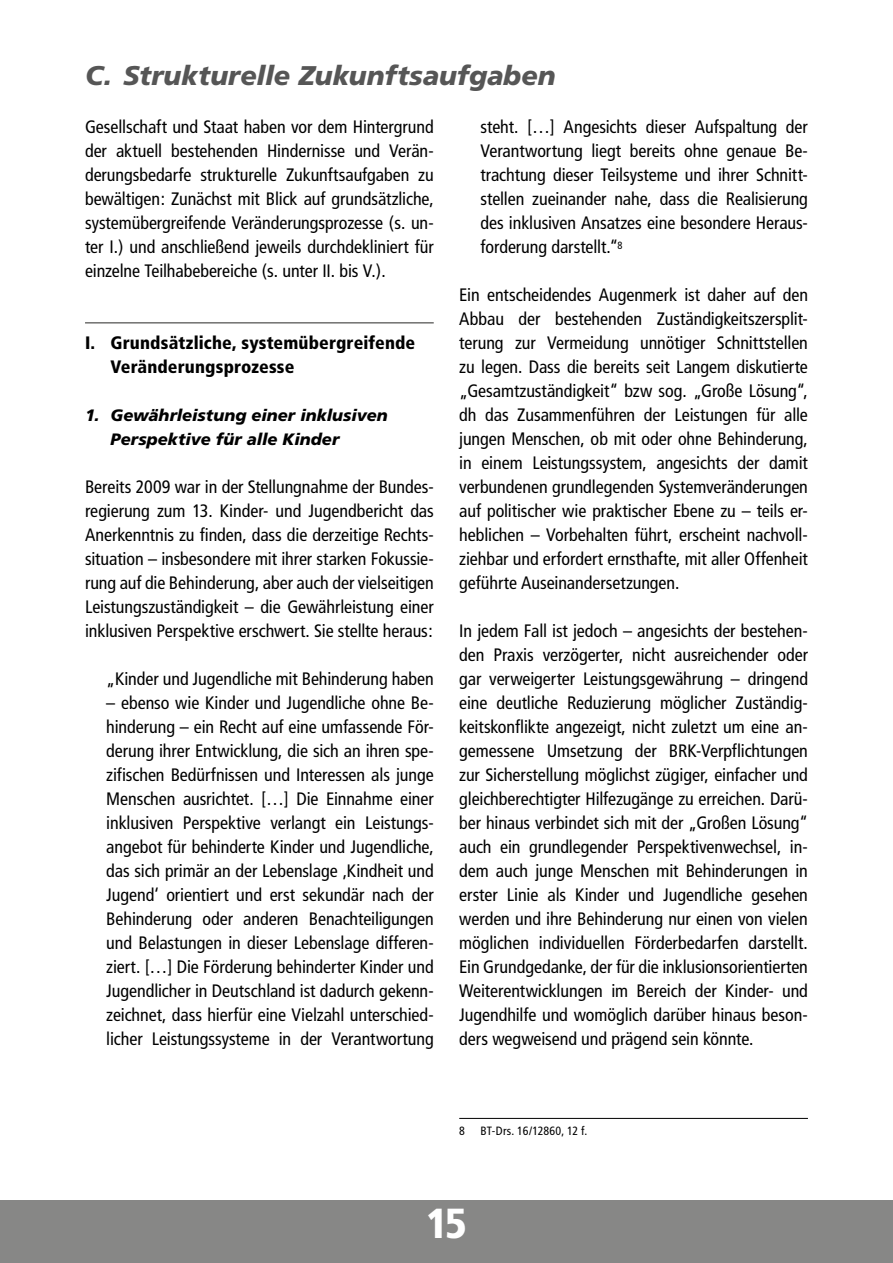
<style>
.page{position:relative;width:893px;height:1263px;background:#fff}
.page>*{position:absolute;margin:0;border:0;box-sizing:border-box;transform-origin:0 0}
.t1{font:900 condensed 42px "Frutiger";color:#fff}
.t2{font:italic 900 27px "Frutiger";color:#565656}
.t3{font:condensed 18px/24px "Frutiger";letter-spacing:-.005em;color:#000;text-align:justify}
.t4{font:900 condensed 18px/24px "Frutiger";letter-spacing:.005em;color:#000}
.t5{font:italic 900 16.5px/24px "Frutiger";color:#000}
.t6{font:condensed 12px "Frutiger";letter-spacing:.015em;color:#000}
</style>
<div class="page">
<div style="left:0;top:1200px;width:893px;height:63px;background:#878786"></div>
<hr style="left:85px;top:322px;width:349px;height:2px;background:#6f6f6e">
<hr style="left:459px;top:1118px;width:349px;height:1px;background:#000">
<h2 class="t2" style="left:85px;top:59px;width:472px">C. Strukturelle Zukunftsaufgaben</h2>
<p class="t3" style="left:85px;top:115px;width:350px">Gesellschaft und Staat haben vor dem Hintergrund der aktuell bestehenden Hindernisse und Verän&shy;derungsbedarfe strukturelle Zukunftsaufgaben zu bewältigen: Zunächst mit Blick auf grundsätzliche, systemübergreifende Veränderungsprozesse (s. un&shy;ter I.) und anschließend jeweils durchdekliniert für einzelne Teilhabebereiche (s. unter II. bis V.).</p>
<p class="t3" style="left:480px;top:115px;width:329px">steht. […] Angesichts dieser Aufspaltung der Verantwortung liegt bereits ohne genaue Be&shy;trachtung dieser Teilsysteme und ihrer Schnitt&shy;stellen zueinander nahe, dass die Realisierung des inklusiven Ansatzes eine besondere Heraus&shy;forderung darstellt.“<sup>8</sup></p>
<p class="t3" style="left:459px;top:283px;width:350px">Ein entscheidendes Augenmerk ist daher auf den Abbau der bestehenden Zuständigkeitszersplit&shy;terung zur Vermeidung unnötiger Schnittstellen zu legen. Dass die bereits seit Langem diskutierte „Gesamtzuständigkeit“ bzw sog. „Große Lösung“, dh das Zusammenführen der Leistungen für alle jungen Menschen, ob mit oder ohne Behinderung, in einem Leistungssystem, angesichts der damit verbundenen grundlegenden Systemveränderungen auf politischer wie praktischer Ebene zu – teils er&shy;heblichen – Vorbehalten führt, erscheint nachvoll&shy;ziehbar und erfordert ernsthafte, mit aller Offenheit geführte Auseinandersetzungen.</p>
<p class="t3" style="left:459px;top:619px;width:350px">In jedem Fall ist jedoch – angesichts der bestehen&shy;den Praxis verzögerter, nicht ausreichender oder gar verweigerter Leistungsgewährung – dringend eine deutliche Reduzierung möglicher Zuständig&shy;keitskonflikte angezeigt, nicht zuletzt um eine an&shy;gemessene Umsetzung der BRK-Verpflichtungen zur Sicherstellung möglichst zügiger, einfacher und gleichberechtigter Hilfezugänge zu erreichen. Darü&shy;ber hinaus verbindet sich mit der „Großen Lösung“ auch ein grundlegender Perspektivenwechsel, in&shy;dem auch junge Menschen mit Behinderungen in erster Linie als Kinder und Jugendliche gesehen werden und ihre Behinderung nur einen von vielen möglichen individuellen Förderbedarfen darstellt.<br>Ein Grundgedanke, der für die inklusionsorientierten Weiterentwicklungen im Bereich der Kinder- und Jugendhilfe und womöglich darüber hinaus beson&shy;ders wegweisend und prägend sein könnte.</p>
<p class="t4" style="left:111px;top:331px;width:306px;text-indent:-26px">I. Grundsätzliche, systemübergreifende<br>Veränderungsprozesse</p>
<p class="t5" style="left:111px;top:403px;width:279px;text-indent:-26px">1. Gewährleistung einer inklusiven<br>Perspektive für alle Kinder</p>
<p class="t3" style="left:85px;top:475px;width:350px">Bereits 2009 war in der Stellungnahme der Bundes&shy;regierung zum 13. Kinder- und Jugendbericht das Anerkenntnis zu finden, dass die derzeitige Rechts&shy;situation – insbesondere mit ihrer starken Fokussie&shy;rung auf die Behinderung, aber auch der vielseitigen Leistungszuständigkeit – die Gewährleistung einer inklusiven Perspektive erschwert. Sie stellte heraus:</p>
<p class="t3" style="left:106px;top:667px;width:329px">„Kinder und Jugendliche mit Behinderung haben</p>
<p class="t3" style="left:106px;top:691px;width:329px">– ebenso wie Kinder und Jugendliche ohne Be&shy;hinderung – ein Recht auf eine umfassende För&shy;derung ihrer Entwicklung, die sich an ihren spe&shy;zifischen Bedürfnissen und Interessen als junge Menschen ausrichtet. […] Die Einnahme einer inklusiven Perspektive verlangt ein Leistungs&shy;angebot für behinderte Kinder und Jugendliche, das sich primär an der Lebenslage ‚Kindheit und Jugend‘ orientiert und erst sekundär nach der Behinderung oder anderen Benachteiligungen und Belastungen in dieser Lebenslage differen&shy;ziert. […] Die Förderung behinderter Kinder und Jugendlicher in Deutschland ist dadurch gekenn&shy;zeichnet, dass hierfür eine Vielzahl unterschied&shy;licher Leistungssysteme in der Verantwortung</p>
<p class="t6" style="left:459px;top:1124px;width:7px">8</p>
<p class="t6" style="left:480px;top:1124px;width:108px">BT-Drs. 16/12860, 12 f.</p>
<h1 class="t1" style="left:426px;top:1198px;width:42px">15</h1>
</div>
